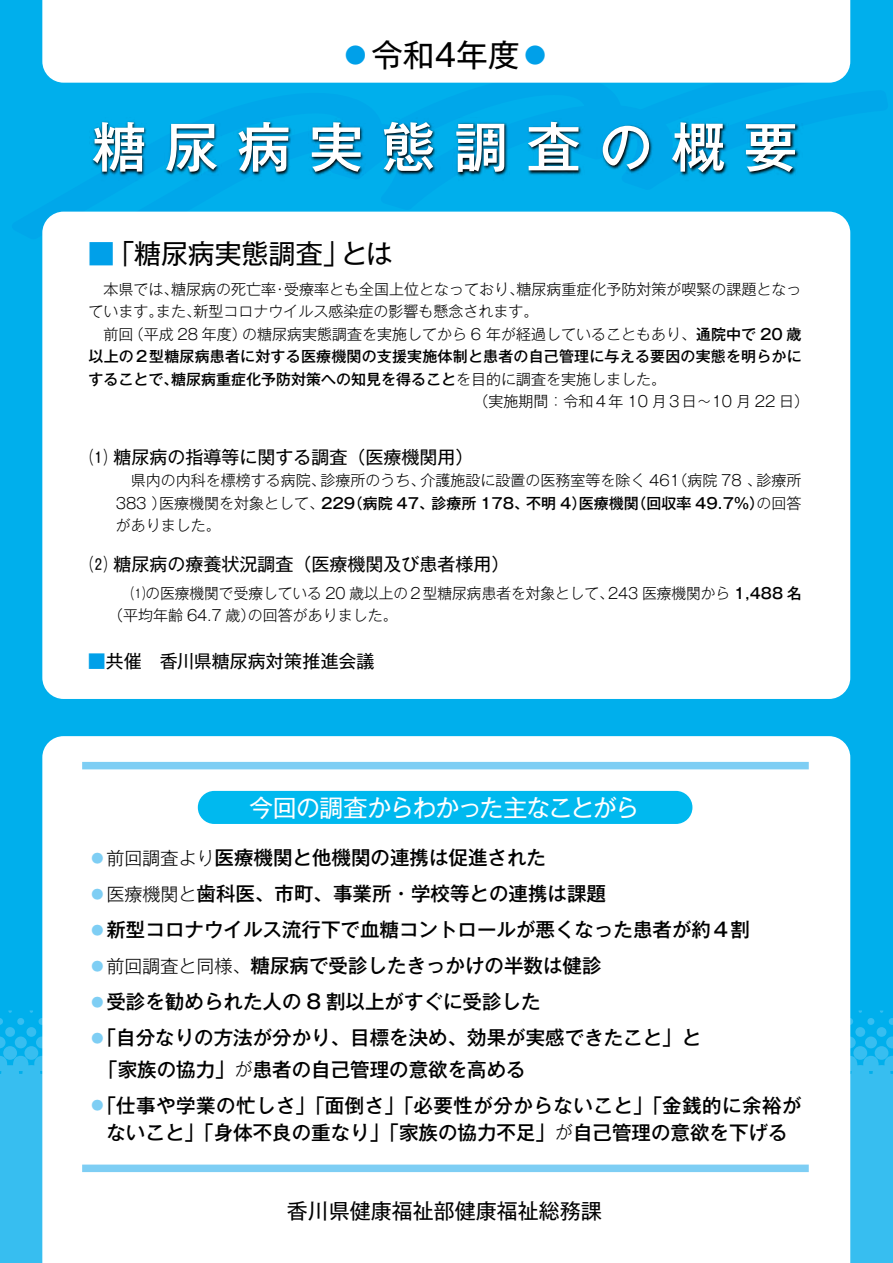
<style>
.page{position:relative;width:893px;height:1263px;background:#00afec}
.page>*{position:absolute;margin:0;border:0;box-sizing:border-box;transform-origin:0 0}
.t1{font:500 54px "Gothic MB101 Pro";letter-spacing:.34em;color:#fff}
.t2{font:31.5px "Gothic MB101 Pro";letter-spacing:-.075em;color:#000}
.t3{font:27px "Gothic MB101 Pro";letter-spacing:-.005em;color:#000}
.t4{font:24px "Gothic MB101 Pro";letter-spacing:-.05em;color:#fff}
.t5{font:21px "Gothic MB101 Pro";color:#000}
.t6{font:500 19.5px/31.5px "Gothic MB101 Pro";color:#000}
.t7{font:18px "Gothic MB101 Pro";color:#000}
.t8{font:300 15px/22.5px "Gothic MB101 Pro";color:#000;text-align:justify}
.t9{font:500 15px "Gothic MB101 Pro";letter-spacing:.01em;color:#000}
.s1{color:#00a0e9}
.s2{font-weight:500}
.s3{font-weight:300}
.s4{font-weight:300;font-size:18px;color:#7ecef4}
.s5{font-weight:300;font-size:18px}
.s6{font-weight:400;font-size:18px;color:#7ecef4}
</style>
<div class="page">
<div style="left:3px;top:1046px;width:14px;height:14px;background:#37bef0;border-radius:7px"></div>
<div style="left:24px;top:1046px;width:14px;height:14px;background:#37bef0;border-radius:50%"></div>
<div style="left:875px;top:1046px;width:13px;height:14px;background:#37bef0;border-radius:50%"></div>
<div style="left:853px;top:1046px;width:14px;height:14px;background:#37bef0;border-radius:50%"></div>
<div style="left:36px;top:1036px;width:12px;height:12px;background:#37bef0;border-radius:50%"></div>
<svg style="left:886px;top:1036px;width:7px;height:12px"></svg>
<div style="left:865px;top:1036px;width:12px;height:12px;background:#37bef0;border-radius:50%"></div>
<svg style="left:844px;top:1036px;width:12px;height:12px"></svg>
<div style="left:855px;top:1027px;width:10px;height:10px;background:#37bef0;border-radius:50%"></div>
<div style="left:877px;top:1027px;width:9px;height:10px;background:#37bef0;border-radius:50%"></div>
<div style="left:26px;top:1027px;width:10px;height:10px;background:#37bef0;border-radius:50%"></div>
<div style="left:38px;top:1018px;width:8px;height:7px;background:#37bef0;border-radius:50%"></div>
<svg style="left:889px;top:1018px;width:4px;height:7px"></svg>
<div style="left:867px;top:1018px;width:7px;height:7px;background:#37bef0;border-radius:50%"></div>
<svg style="left:846px;top:1018px;width:7px;height:7px"></svg>
<svg style="left:0;top:1010px;width:33px;height:38px"></svg>
<div style="left:0;top:1056px;width:893px;height:207px;background:#37bef0"></div>
<div style="left:42px;top:736px;width:808px;height:527px;background:#fff"></div>
<svg style="left:63px;top:211px;width:788px;height:59px"></svg>
<div style="left:42px;top:212px;width:808px;height:487px;background:#fff;border-radius:21px"></div>
<div style="left:42px;top:0;width:808px;height:83px;background:#fff"></div>
<div style="left:198px;top:791px;width:494px;height:33px;background:#00b9ef;border-radius:16px"></div>
<img style="left:92px;top:117px;width:711px;height:64px">
<div style="left:82px;top:1164px;width:727px;height:8px;background:#7ecef4"></div>
<div style="left:82px;top:762px;width:727px;height:7px;background:#7ecef4"></div>
<h2 class="t2" style="left:340px;top:29px;width:213px"><span class="s1">●</span>令和４年度<span class="s1">●</span></h2>
<h1 class="t1" style="left:92px;top:102px;width:707px">糖尿病実態調査の概要</h1>
<h3 class="t3" style="left:88px;top:231px;width:306px"><span class="s1">■</span>「糖尿病実態調査」とは</h3>
<p class="t8" style="left:88px;top:276px;width:715px">　本県では、糖尿病の死亡率・受療率とも全国上位となっており、糖尿病重症化予防対策が喫緊の課題となっ</p>
<p class="t8" style="left:88px;top:298px;width:452px">ています。また、新型コロナウイルス感染症の影響も懸念されます。</p>
<p class="t8" style="left:88px;top:321px;width:715px">　前回（平成 28 年度）の糖尿病実態調査を実施してから 6 年が経過していることもあり、<span class="s2">通院中で 20 歳</span></p>
<p class="t9" style="left:88px;top:344px;width:715px">以上の２型糖尿病患者に対する医療機関の支援実施体制と患者の自己管理に与える要因の実態を明らかに</p>
<p class="t9" style="left:88px;top:367px;width:579px">することで、糖尿病重症化予防対策への知見を得ること<span class="s3">を目的に調査を実施しました。</span></p>
<p class="t8" style="left:474px;top:388px;width:337px">（実施期間：令和４年 10 月３日～10 月 22 日）</p>
<p class="t7" style="left:90px;top:442px;width:385px">⑴ 糖尿病の指導等に関する調査（医療機関用）</p>
<p class="t8" style="left:116px;top:467px;width:687px">　県内の内科を標榜する病院、診療所のうち、介護施設に設置の医務室等を除く 461（病院 78 、診療所383 ）医療機関を対象として、<span class="s2">229（病院 47、診療所 178、不明 4）医療機関（回収率 49.7％）</span>の回答がありました。</p>
<p class="t7" style="left:90px;top:549px;width:421px">⑵ 糖尿病の療養状況調査（医療機関及び患者様用）</p>
<p class="t8" style="left:108px;top:580px;width:695px;text-indent:22px">⑴の医療機関で受療している 20 歳以上の２型糖尿病患者を対象として、243 医療機関から <span class="s2">1,488 名</span>（平均年齢 64.7 歳）の回答がありました。</p>
<p class="t7" style="left:88px;top:646px;width:288px"><span class="s1">■</span>共催　香川県糖尿病対策推進会議</p>
<h3 class="t4" style="left:249px;top:788px;width:392px">今回の調査からわかった主なことがら</h3>
<h3 class="t6" style="left:88px;top:839px;width:459px"><span class="s4">●</span><span class="s5">前回調査より</span>医療機関と他機関の連携は促進された</h3>
<h3 class="t6" style="left:88px;top:875px;width:519px"><span class="s4">●</span><span class="s5">医療機関と</span>歯科医、市町、事業所・学校等との連携は課題</h3>
<h3 class="t6" style="left:88px;top:911px;width:663px"><span class="s6">●</span>新型コロナウイルス流行下で血糖コントロールが悪くなった患者が約４割</h3>
<h3 class="t6" style="left:88px;top:947px;width:514px"><span class="s4">●</span><span class="s5">前回調査と同様、</span>糖尿病で受診したきっかけの半数は健診</h3>
<h3 class="t6" style="left:88px;top:983px;width:454px"><span class="s6">●</span>受診を勧められた人の 8 割以上がすぐに受診した</h3>
<h3 class="t6" style="left:98px;top:1019px;width:604px;text-indent:-10px"><span class="s6">●</span>「自分なりの方法が分かり、目標を決め、効果が実感できたこと」と「家族の協力」<span class="s5">が</span>患者の自己管理の意欲を高める</h3>
<h3 class="t6" style="left:88px;top:1089px;width:715px;line-height:27px;text-align:center"><span class="s6">●</span>「仕事や学業の忙しさ」「面倒さ」「必要性が分からないこと」「金銭的に余裕がないこと」「身体不良の重なり」「家族の協力不足」<span class="s5">が</span>自己管理の意欲を下げる</h3>
<h3 class="t5" style="left:287px;top:1193px;width:316px">香川県健康福祉部健康福祉総務課</h3>
</div>
